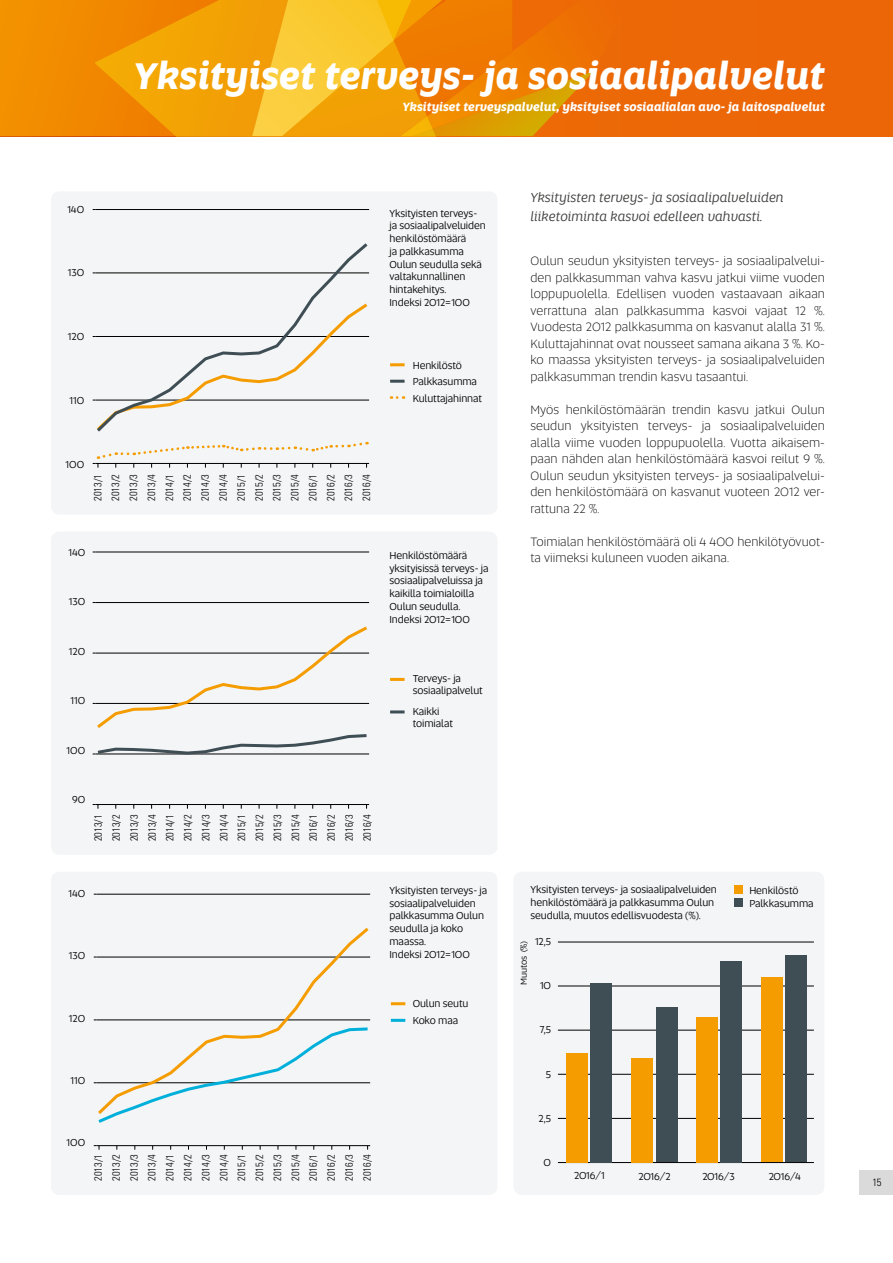
<style>
.page{position:relative;width:893px;height:1263px;background:#fff}
.page>*{position:absolute;margin:0;border:0;box-sizing:border-box;transform-origin:0 0}
.t1{font:italic 700 37.5px "Altis";color:#fff}
.t2{font:italic 13.5px/18.8px "Altis";color:#3c3c3b}
.t3{font:300 12.75px/16.5px "Altis";letter-spacing:.005em;color:#000;text-align:justify}
.t4{font:italic 700 12px "Altis";color:#fff}
.t5{font:10.5px/12.8px "Altis";letter-spacing:-.01em;color:#000}
.t6{font:300 condensed 10.5px/17.9px "Univers LT Std";color:#000;text-align:justify}
.t7{font:9px "Altis";letter-spacing:-.02em;color:#000}
</style>
<div class="page">
<div style="left:859px;top:1171px;width:34px;height:24px;background:#dadada"></div>
<div style="left:0;top:0;width:893px;height:136px;background:#ec6707"></div>
<svg style="left:0;top:0;width:595px;height:136px"></svg>
<svg style="left:94px;top:0;width:393px;height:136px;background:#f3a00d"></svg>
<div style="left:51px;top:191px;width:446px;height:323px;background:#f3f5f6;border-radius:9px"></div>
<div style="left:513px;top:872px;width:311px;height:323px;background:#f3f5f6;border-radius:9px"></div>
<svg style="left:391px;top:396px;width:13px;height:3px"></svg>
<div style="left:734px;top:886px;width:9px;height:8px;background:#f59c00"></div>
<div style="left:734px;top:899px;width:9px;height:8px;background:#3f4e55"></div>
<div style="left:51px;top:531px;width:446px;height:324px;background:#f3f5f6;border-radius:9px"></div>
<div style="left:51px;top:872px;width:446px;height:323px;background:#f3f5f6;border-radius:9px"></div>
<hr style="left:390px;top:678px;width:15px;height:3px;background:#f59c00">
<hr style="left:390px;top:710px;width:15px;height:3px;background:#3f4e55">
<hr style="left:391px;top:1002px;width:14px;height:3px;background:#f59c00">
<hr style="left:391px;top:1019px;width:14px;height:3px;background:#00b0db">
<hr style="left:390px;top:363px;width:15px;height:3px;background:#f59c00">
<hr style="left:390px;top:380px;width:15px;height:3px;background:#3f4e55">
<hr style="left:563px;top:1162px;width:251px;height:1px;background:#000">
<hr style="left:563px;top:1118px;width:251px;height:1px;background:#000">
<hr style="left:563px;top:1074px;width:251px;height:1px;background:#000">
<hr style="left:563px;top:1030px;width:251px;height:1px;background:#000">
<hr style="left:563px;top:986px;width:251px;height:1px;background:#000">
<hr style="left:563px;top:942px;width:251px;height:1px;background:#000">
<div style="left:566px;top:1053px;width:21px;height:109px;background:#f59c00"></div>
<div style="left:591px;top:983px;width:21px;height:179px;background:#3f4e55"></div>
<div style="left:631px;top:1058px;width:21px;height:104px;background:#f59c00"></div>
<div style="left:656px;top:1007px;width:21px;height:155px;background:#3f4e55"></div>
<div style="left:696px;top:1017px;width:21px;height:145px;background:#f59c00"></div>
<div style="left:721px;top:961px;width:21px;height:201px;background:#3f4e55"></div>
<div style="left:761px;top:977px;width:21px;height:185px;background:#f59c00"></div>
<div style="left:786px;top:955px;width:21px;height:207px;background:#3f4e55"></div>
<hr style="left:95px;top:463px;width:274px;height:1px;background:#000">
<hr style="left:95px;top:209px;width:274px;height:1px;background:#000">
<svg style="left:94px;top:243px;width:276px;height:189px"></svg>
<svg style="left:93px;top:441px;width:274px;height:27px"></svg>
<hr style="left:95px;top:804px;width:274px;height:1px;background:#000">
<hr style="left:95px;top:602px;width:274px;height:1px;background:#000">
<hr style="left:95px;top:552px;width:274px;height:1px;background:#000">
<svg style="left:93px;top:626px;width:277px;height:129px"></svg>
<hr style="left:96px;top:1145px;width:274px;height:1px;background:#000">
<hr style="left:96px;top:894px;width:274px;height:1px;background:#000">
<svg style="left:94px;top:1145px;width:6px;height:5px"></svg>
<svg style="left:95px;top:927px;width:276px;height:93px"></svg>
<svg style="left:94px;top:1020px;width:277px;height:103px"></svg>
<h1 class="t1" style="left:134px;top:48px;width:693px">Yksityiset terveys- ja sosiaalipalvelut</h1>
<p class="t4" style="left:402px;top:98px;width:424px">Yksityiset terveyspalvelut, yksityiset sosiaalialan avo- ja laitospalvelut</p>
<p class="t5" style="left:67px;top:202px;width:18px">140</p>
<p class="t5" style="left:68px;top:266px;width:18px">130</p>
<p class="t5" style="left:68px;top:330px;width:18px">120</p>
<p class="t5" style="left:69px;top:394px;width:16px">110</p>
<p class="t5" style="left:389px;top:206px;width:98px">Yksityisten terveys&shy;ja sosiaalipalveluiden henkilöstömäärä<br>ja palkkasumma<br>Oulun seudulla sekä valtakunnallinen hintakehitys.<br>Indeksi 2012=100</p>
<p class="t5" style="left:413px;top:357px;width:71px;line-height:16.5px">Henkilöstö<br>Palkkasumma<br>Kuluttajahinnat</p>
<p class="t5" style="left:66px;top:457px;width:20px">100</p>
<p class="t6" style="left:89px;top:501px;width:28px;rotate:-90deg">2013/1<br>2013/2<br>2013/3<br>2013/4<br>2014/1<br>2014/2<br>2014/3<br>2014/4<br>2015/1<br>2015/2<br>2015/3<br>2015/4<br>2016/1<br>2016/2<br>2016/3<br>2016/4</p>
<p class="t5" style="left:68px;top:545px;width:18px">140</p>
<p class="t5" style="left:69px;top:595px;width:18px">130</p>
<p class="t5" style="left:69px;top:644px;width:18px">120</p>
<p class="t5" style="left:70px;top:694px;width:16px">110</p>
<p class="t5" style="left:67px;top:743px;width:20px">100</p>
<p class="t5" style="left:72px;top:793px;width:15px">90</p>
<p class="t6" style="left:89px;top:841px;width:28px;rotate:-90deg">2013/1<br>2013/2<br>2013/3<br>2013/4<br>2014/1<br>2014/2<br>2014/3<br>2014/4<br>2015/1<br>2015/2<br>2015/3<br>2015/4<br>2016/1<br>2016/2<br>2016/3<br>2016/4</p>
<p class="t5" style="left:389px;top:549px;width:101px">Henkilöstömäärä yksityisissä terveys- ja sosiaalipalveluissa ja kaikilla toimialoilla<br>Oulun seudulla.<br>Indeksi 2012=100</p>
<p class="t5" style="left:413px;top:672px;width:72px;line-height:12px">Terveys- ja sosiaalipalvelut</p>
<p class="t5" style="left:413px;top:705px;width:42px;line-height:12px">Kaikki toimialat</p>
<p class="t5" style="left:68px;top:887px;width:18px">140</p>
<p class="t5" style="left:69px;top:949px;width:18px">130</p>
<p class="t5" style="left:69px;top:1011px;width:18px">120</p>
<p class="t5" style="left:389px;top:883px;width:99px">Yksityisten terveys- ja sosiaalipalveluiden palkkasumma Oulun seudulla ja koko maassa.<br>Indeksi 2012=100</p>
<p class="t5" style="left:413px;top:994px;width:57px;line-height:17.2px">Oulun seutu<br>Koko maa</p>
<p class="t5" style="left:70px;top:1073px;width:16px">110</p>
<p class="t5" style="left:67px;top:1136px;width:20px">100</p>
<p class="t6" style="left:89px;top:1181px;width:28px;rotate:-90deg">2013/1<br>2013/2<br>2013/3<br>2013/4<br>2014/1<br>2014/2<br>2014/3<br>2014/4<br>2015/1<br>2015/2<br>2015/3<br>2015/4<br>2016/1<br>2016/2<br>2016/3<br>2016/4</p>
<p class="t2" style="left:530px;top:187px;width:255px">Yksityisten terveys- ja sosiaalipalveluiden liiketoiminta kasvoi edelleen vahvasti.</p>
<p class="t3" style="left:530px;top:252px;width:296px">Oulun seudun yksityisten terveys- ja sosiaalipalvelui&shy;den palkkasumman vahva kasvu jatkui viime vuoden loppupuolella. Edellisen vuoden vastaavaan aikaan verrattuna alan palkkasumma kasvoi vajaat 12 %.<br>Vuodesta 2012 palkkasumma on kasvanut alalla 31 %.<br>Kuluttajahinnat ovat nousseet samana aikana 3 %. Ko&shy;ko maassa yksityisten terveys- ja sosiaalipalveluiden palkkasumman trendin kasvu tasaantui.</p>
<p class="t3" style="left:530px;top:401px;width:296px">Myös henkilöstömäärän trendin kasvu jatkui Oulun seudun yksityisten terveys- ja sosiaalipalveluiden alalla viime vuoden loppupuolella. Vuotta aikaisem&shy;paan nähden alan henkilöstömäärä kasvoi reilut 9 %.<br>Oulun seudun yksityisten terveys- ja sosiaalipalvelui&shy;den henkilöstömäärä on kasvanut vuoteen 2012 ver&shy;rattuna 22 %.</p>
<p class="t3" style="left:530px;top:533px;width:296px">Toimialan henkilöstömäärä oli 4 400 henkilötyövuot&shy;ta viimeksi kuluneen vuoden aikana.</p>
<p class="t5" style="left:531px;top:883px;width:188px">Yksityisten terveys- ja sosiaalipalveluiden henkilöstömäärä ja palkkasumma Oulun seudulla, muutos edellisvuodesta (%).</p>
<p class="t5" style="left:749px;top:883px;width:66px">Henkilöstö<br>Palkkasumma</p>
<p class="t5" style="left:535px;top:934px;width:18px">12,5</p>
<p class="t5" style="left:540px;top:979px;width:13px">10</p>
<p class="t5" style="left:540px;top:1023px;width:13px">7,5</p>
<p class="t5" style="left:546px;top:1067px;width:7px">5</p>
<p class="t5" style="left:539px;top:1111px;width:14px">2,5</p>
<p class="t5" style="left:544px;top:1156px;width:9px">0</p>
<p class="t7" style="left:518px;top:985px;width:46px;rotate:-90deg">Muutos (%)</p>
<p class="t5" style="left:574px;top:1169px;width:32px">2016/1</p>
<p class="t5" style="left:638px;top:1170px;width:34px">2016/2</p>
<p class="t5" style="left:702px;top:1170px;width:34px">2016/3</p>
<p class="t5" style="left:769px;top:1170px;width:34px">2016/4</p>
<p class="t6" style="left:872px;top:1173px;width:11px">15</p>
</div>
